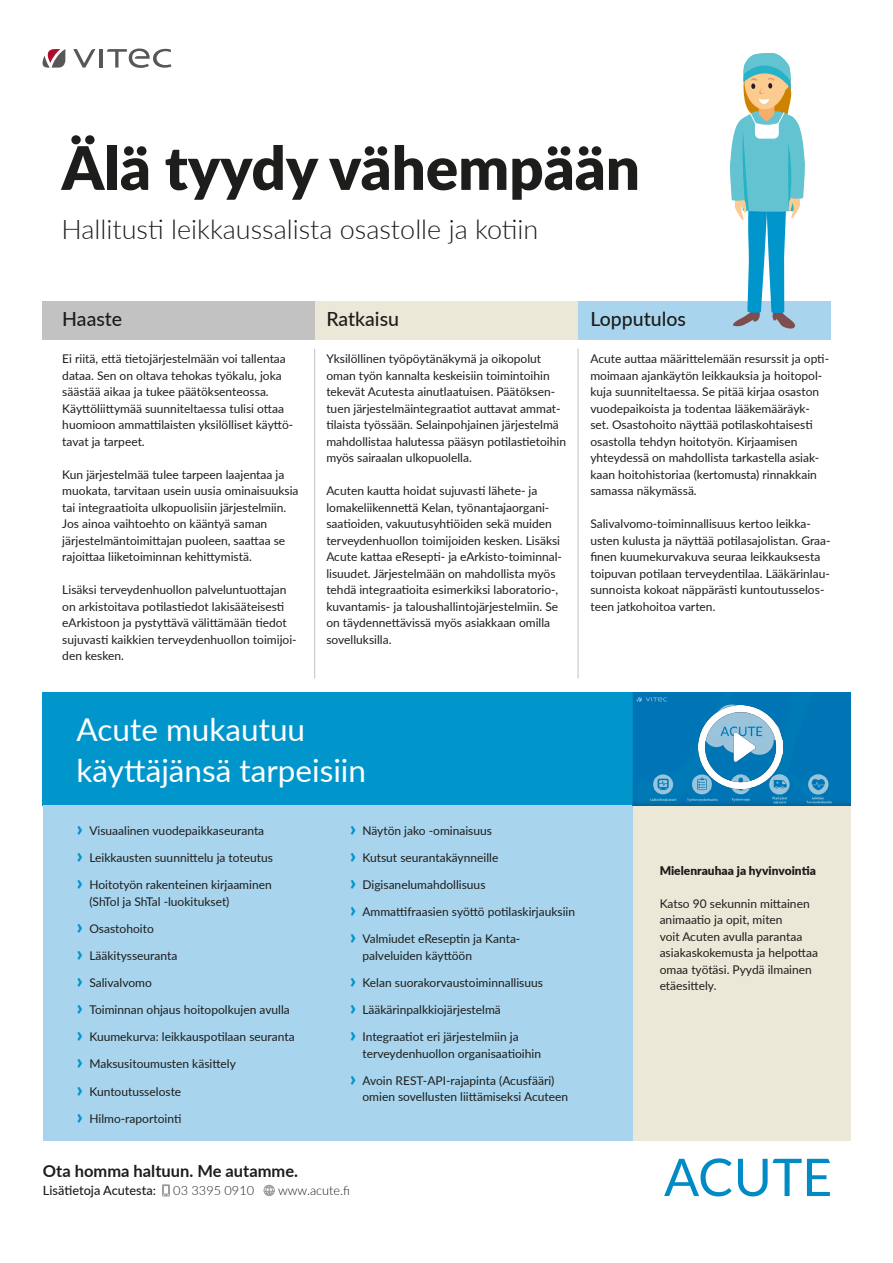
<style>
.page{position:relative;width:893px;height:1263px;background:#fff}
.page>*{position:absolute;margin:0;border:0;box-sizing:border-box;transform-origin:0 0}
.t1{font:900 60px "Lato";color:#1d1d1b}
.t2{font:31.5px/40.5px "Lato";color:#fff}
.t3{font:300 27px "Lato";color:#1d1d1b}
.t4{font:500 19.5px "Lato";color:#1d1d1b}
.t5{font:700 16.5px "Lato";color:#1d1d1b}
.t6{font:300 12.75px "Lato";color:#1d1d1b}
.t7{font:500 12.75px "Lato";color:#1d1d1b}
.t8{font:12px/16.5px "Lato";color:#1d1d1b}
.t9{font:900 12px "Lato";color:#1d1d1b}
.s1{font-weight:900;font-size:21px;color:#0096cc}
</style>
<div class="page">
<div style="left:633px;top:692px;width:217px;height:449px;background:#ece8d8"></div>
<div style="left:43px;top:692px;width:590px;height:113px;background:#0096cc"></div>
<div style="left:43px;top:805px;width:590px;height:336px;background:#a8d4ed"></div>
<div style="left:43px;top:301px;width:272px;height:38px;background:#c2c2c2"></div>
<div style="left:315px;top:301px;width:263px;height:38px;background:#ece8d8"></div>
<div style="left:578px;top:301px;width:253px;height:38px;background:#a8d4ed"></div>
<svg style="left:664px;top:1158px;width:68px;height:38px"></svg>
<svg style="left:738px;top:1159px;width:92px;height:37px"></svg>
<hr style="left:100px;top:49px;width:3px;height:19px;background:#575756">
<svg style="left:73px;top:49px;width:22px;height:19px"></svg>
<svg style="left:107px;top:49px;width:64px;height:19px"></svg>
<svg style="left:43px;top:49px;width:22px;height:19px"></svg>
<svg style="left:162px;top:1184px;width:8px;height:13px"></svg>
<svg style="left:263px;top:1184px;width:12px;height:12px"></svg>
<svg style="left:633px;top:692px;width:217px;height:113px;background:#0879b6"></svg>
<img style="left:699px;top:705px;width:84px;height:84px">
<hr style="left:314px;top:349px;width:1px;height:329px;background:#c2c2c2">
<hr style="left:578px;top:349px;width:1px;height:329px;background:#c2c2c2">
<svg style="left:730px;top:53px;width:75px;height:276px"></svg>
<h1 class="t1" style="left:62px;top:123px;width:580px">Älä tyydy vähempään</h1>
<h3 class="t3" style="left:62px;top:211px;width:478px">Hallitusti leikkaussalista osastolle ja kotiin</h3>
<h3 class="t4" style="left:62px;top:305px;width:61px">Haaste</h3>
<p class="t8" style="left:62px;top:350px;width:232px">Ei riitä, että tietojärjestelmään voi tallentaa dataa. Sen on oltava tehokas työkalu, joka säästää aikaa ja tukee päätöksenteossa.<br>Käyttöliittymää suunniteltaessa tulisi ottaa huomioon ammattilaisten yksilölliset käyttö&shy;tavat ja tarpeet.</p>
<p class="t8" style="left:62px;top:465px;width:238px">Kun järjestelmää tulee tarpeen laajentaa ja muokata, tarvitaan usein uusia ominaisuuksia tai integraatioita ulkopuolisiin järjestelmiin.<br>Jos ainoa vaihtoehto on kääntyä saman järjestelmäntoimittajan puoleen, saattaa se rajoittaa liiketoiminnan kehittymistä.</p>
<p class="t8" style="left:62px;top:581px;width:236px">Lisäksi terveydenhuollon palveluntuottajan on arkistoitava potilastiedot lakisääteisesti eArkistoon ja pystyttävä välittämään tiedot sujuvasti kaikkien terveydenhuollon toimijoi&shy;den kesken.</p>
<h3 class="t4" style="left:326px;top:305px;width:74px">Ratkaisu</h3>
<p class="t8" style="left:326px;top:350px;width:241px">Yksilöllinen työpöytänäkymä ja oikopolut oman työn kannalta keskeisiin toimintoihin tekevät Acutesta ainutlaatuisen. Päätöksen&shy;tuen järjestelmäintegraatiot auttavat ammat&shy;tilaista työssään. Selainpohjainen järjestelmä mahdollistaa halutessa pääsyn potilastietoihin myös sairaalan ulkopuolella.</p>
<p class="t8" style="left:326px;top:482px;width:237px">Acuten kautta hoidat sujuvasti lähete- ja lomakeliikennettä Kelan, työnantajaorgani&shy;saatioiden, vakuutusyhtiöiden sekä muiden terveydenhuollon toimijoiden kesken. Lisäksi Acute kattaa eResepti- ja eArkisto-toiminnal&shy;lisuudet. Järjestelmään on mahdollista myös tehdä integraatioita esimerkiksi laboratorio-, kuvantamis- ja taloushallintojärjestelmiin. Se on täydennettävissä myös asiakkaan omilla sovelluksilla.</p>
<h3 class="t4" style="left:590px;top:305px;width:97px">Lopputulos</h3>
<p class="t8" style="left:590px;top:350px;width:240px">Acute auttaa määrittelemään resurssit ja opti&shy;moimaan ajankäytön leikkauksia ja hoitopol&shy;kuja suunniteltaessa. Se pitää kirjaa osaston vuodepaikoista ja todentaa lääkemääräyk&shy;set. Osastohoito näyttää potilaskohtaisesti osastolla tehdyn hoitotyön. Kirjaamisen yhteydessä on mahdollista tarkastella asiak&shy;kaan hoitohistoriaa (kertomusta) rinnakkain samassa näkymässä.</p>
<p class="t8" style="left:590px;top:515px;width:242px">Salivalvomo-toiminnallisuus kertoo leikka&shy;usten kulusta ja näyttää potilasajolistan. Graa&shy;finen kuumekurvakuva seuraa leikkauksesta toipuvan potilaan terveydentilaa. Lääkärinlau&shy;sunnoista kokoat näppärästi kuntoutusselos&shy;teen jatkohoitoa varten.</p>
<h2 class="t2" style="left:77px;top:708px;width:291px">Acute mukautuu käyttäjänsä tarpeisiin</h2>
<p class="t8" style="left:77px;top:822px;width:189px"><span class="s1">҇</span> Visuaalinen vuodepaikkaseuranta</p>
<p class="t8" style="left:77px;top:849px;width:198px"><span class="s1">҇</span> Leikkausten suunnittelu ja toteutus</p>
<p class="t8" style="left:89px;top:876px;width:184px;text-indent:-13px"><span class="s1">҇</span> Hoitotyön rakenteinen kirjaaminen (ShTol ja ShTal -luokitukset)</p>
<p class="t8" style="left:77px;top:920px;width:79px"><span class="s1">҇</span> Osastohoito</p>
<p class="t8" style="left:77px;top:947px;width:102px"><span class="s1">҇</span> Lääkitysseuranta</p>
<p class="t8" style="left:77px;top:974px;width:77px"><span class="s1">҇</span> Salivalvomo</p>
<p class="t8" style="left:77px;top:1001px;width:215px"><span class="s1">҇</span> Toiminnan ohjaus hoitopolkujen avulla</p>
<p class="t8" style="left:77px;top:1028px;width:219px"><span class="s1">҇</span> Kuumekurva: leikkauspotilaan seuranta</p>
<p class="t8" style="left:77px;top:1055px;width:161px"><span class="s1">҇</span> Maksusitoumusten käsittely</p>
<p class="t8" style="left:77px;top:1082px;width:106px"><span class="s1">҇</span> Kuntoutusseloste</p>
<p class="t8" style="left:77px;top:1109px;width:106px"><span class="s1">҇</span> Hilmo-raportointi</p>
<p class="t8" style="left:350px;top:822px;width:144px"><span class="s1">҇</span> Näytön jako -ominaisuus</p>
<p class="t8" style="left:350px;top:849px;width:150px"><span class="s1">҇</span> Kutsut seurantakäynneille</p>
<p class="t8" style="left:350px;top:876px;width:137px"><span class="s1">҇</span> Digisanelumahdollisuus</p>
<p class="t8" style="left:350px;top:903px;width:227px"><span class="s1">҇</span> Ammattifraasien syöttö potilaskirjauksiin</p>
<p class="t8" style="left:362px;top:930px;width:159px;text-indent:-13px"><span class="s1">҇</span> Valmiudet eReseptin ja Kanta&shy;palveluiden käyttöön</p>
<p class="t8" style="left:350px;top:974px;width:195px"><span class="s1">҇</span> Kelan suorakorvaustoiminnallisuus</p>
<p class="t8" style="left:350px;top:1001px;width:153px"><span class="s1">҇</span> Lääkärinpalkkiojärjestelmä</p>
<p class="t8" style="left:362px;top:1028px;width:180px;text-indent:-13px"><span class="s1">҇</span> Integraatiot eri järjestelmiin ja terveydenhuollon organisaatioihin</p>
<p class="t8" style="left:362px;top:1072px;width:207px;text-indent:-13px"><span class="s1">҇</span> Avoin REST-API-rajapinta (Acusfääri) omien sovellusten liittämiseksi Acuteen</p>
<h3 class="t5" style="left:43px;top:1158px;width:257px">Ota homma haltuun. Me autamme.</h3>
<p class="t7" style="left:43px;top:1181px;width:115px">Lisätietoja Acutesta:</p>
<p class="t6" style="left:173px;top:1181px;width:82px">03 3395 0910</p>
<p class="t6" style="left:278px;top:1181px;width:73px">www.acute.fi</p>
<p class="t9" style="left:660px;top:861px;width:158px">Mielenrauhaa ja hyvinvointia</p>
<p class="t8" style="left:660px;top:894px;width:160px">Katso 90 sekunnin mittainen animaatio ja opit, miten<br>voit Acuten avulla parantaa asiakaskokemusta ja helpottaa omaa työtäsi. Pyydä ilmainen etäesittely.</p>
</div>
